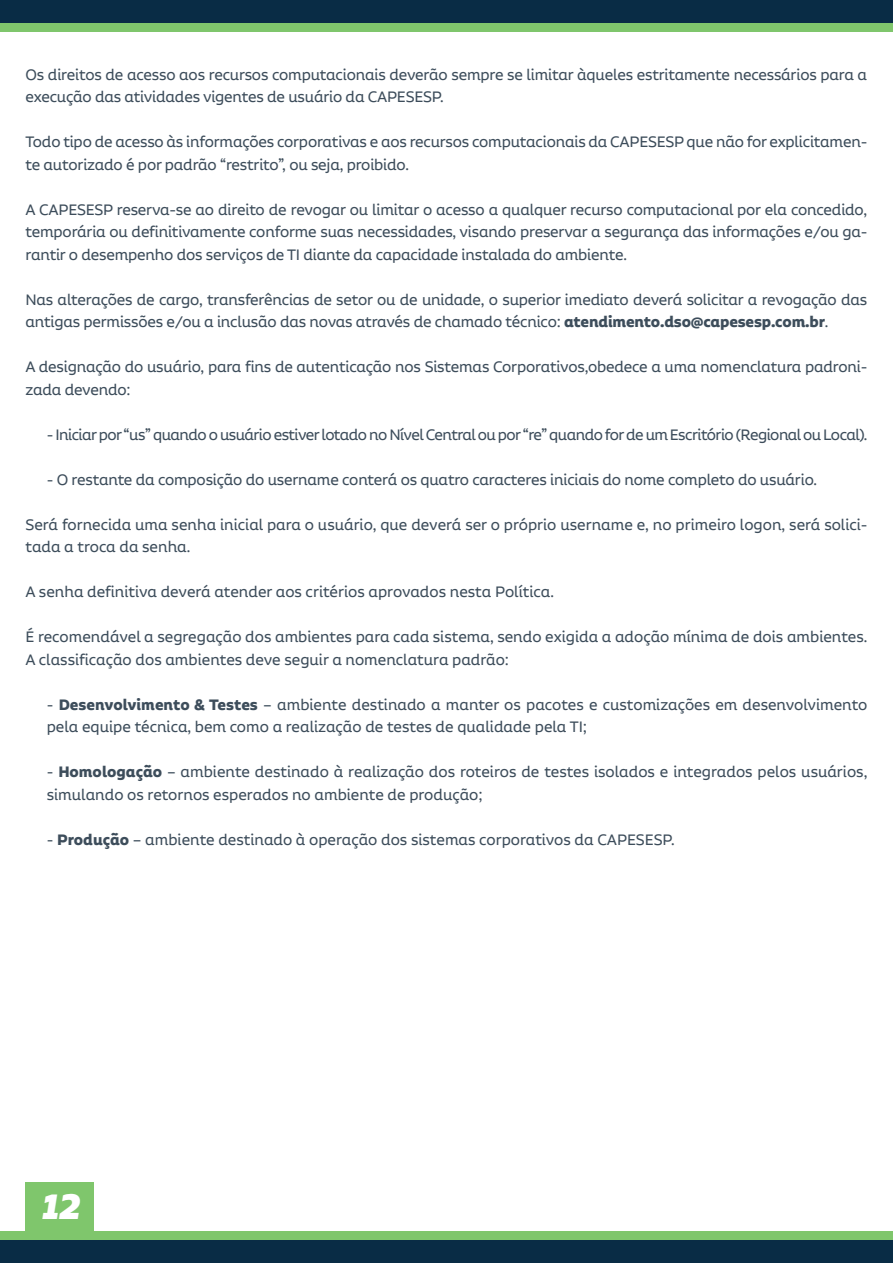
<style>
.page{position:relative;width:893px;height:1263px;background:#fff}
.page>*{position:absolute;margin:0;border:0;box-sizing:border-box;transform-origin:0 0}
.t1{font:italic 900 42px "Aalto Sans Essential Alt";color:#fff}
.t2{font:18px/22.5px "Aalto Sans Essential Alt";letter-spacing:-.01em;color:#3d4d5b}
.t3{font:18px "Aalto Sans Essential Alt";letter-spacing:-.03em;color:#3d4d5b}
.s1{font-weight:700}
</style>
<div class="page">
<div style="left:0;top:1235px;width:893px;height:28px;background:#092c45"></div>
<div style="left:0;top:0;width:893px;height:28px;background:#092c45"></div>
<div style="left:0;top:1231px;width:893px;height:9px;background:#7fc66c"></div>
<div style="left:0;top:23px;width:893px;height:9px;background:#7fc66c"></div>
<div style="left:26px;top:1182px;width:68px;height:53px;background:#7fc66c"></div>
<p class="t2" style="left:26px;top:63px;width:843px">Os direitos de acesso aos recursos computacionais deverão sempre se limitar àqueles estritamente necessários para a execução das atividades vigentes de usuário da CAPESESP.</p>
<p class="t2" style="left:26px;top:130px;width:843px">Todo tipo de acesso às informações corporativas e aos recursos computacionais da CAPESESP que não for explicitamen&shy;te autorizado é por padrão “restrito”, ou seja, proibido.</p>
<p class="t2" style="left:26px;top:198px;width:843px;text-align:justify">A CAPESESP reserva-se ao direito de revogar ou limitar o acesso a qualquer recurso computacional por ela concedido, temporária ou definitivamente conforme suas necessidades, visando preservar a segurança das informações e/ou ga&shy;rantir o desempenho dos serviços de TI diante da capacidade instalada do ambiente.</p>
<p class="t2" style="left:26px;top:288px;width:843px">Nas alterações de cargo, transferências de setor ou de unidade, o superior imediato deverá solicitar a revogação das antigas permissões e/ou a inclusão das novas através de chamado técnico: <span class="s1">atendimento.dso@capesesp.com.br</span>.</p>
<p class="t2" style="left:26px;top:355px;width:843px">A designação do usuário, para fins de autenticação nos Sistemas Corporativos,obedece a uma nomenclatura padroni&shy;zada devendo:</p>
<p class="t3" style="left:47px;top:425px;width:822px">- Iniciar por “us” quando o usuário estiver lotado no Nível Central ou por “re” quando for de um Escritório (Regional ou Local).</p>
<p class="t2" style="left:47px;top:468px;width:772px">- O restante da composição do username conterá os quatro caracteres iniciais do nome completo do usuário.</p>
<p class="t2" style="left:26px;top:513px;width:843px">Será fornecida uma senha inicial para o usuário, que deverá ser o próprio username e, no primeiro logon, será solici&shy;tada a troca da senha.</p>
<p class="t2" style="left:26px;top:580px;width:530px">A senha definitiva deverá atender aos critérios aprovados nesta Política.</p>
<p class="t2" style="left:26px;top:625px;width:843px">É recomendável a segregação dos ambientes para cada sistema, sendo exigida a adoção mínima de dois ambientes.<br>A classificação dos ambientes deve seguir a nomenclatura padrão:</p>
<p class="t2" style="left:47px;top:693px;width:822px">- <span class="s1">Desenvolvimento &amp; Testes</span> – ambiente destinado a manter os pacotes e customizações em desenvolvimento pela equipe técnica, bem como a realização de testes de qualidade pela TI;</p>
<p class="t2" style="left:47px;top:760px;width:822px">- <span class="s1">Homologação</span> – ambiente destinado à realização dos roteiros de testes isolados e integrados pelos usuários, simulando os retornos esperados no ambiente de produção;</p>
<p class="t2" style="left:47px;top:828px;width:629px">- <span class="s1">Produção</span> – ambiente destinado à operação dos sistemas corporativos da CAPESESP.</p>
<h1 class="t1" style="left:42px;top:1182px;width:40px">12</h1>
</div>
